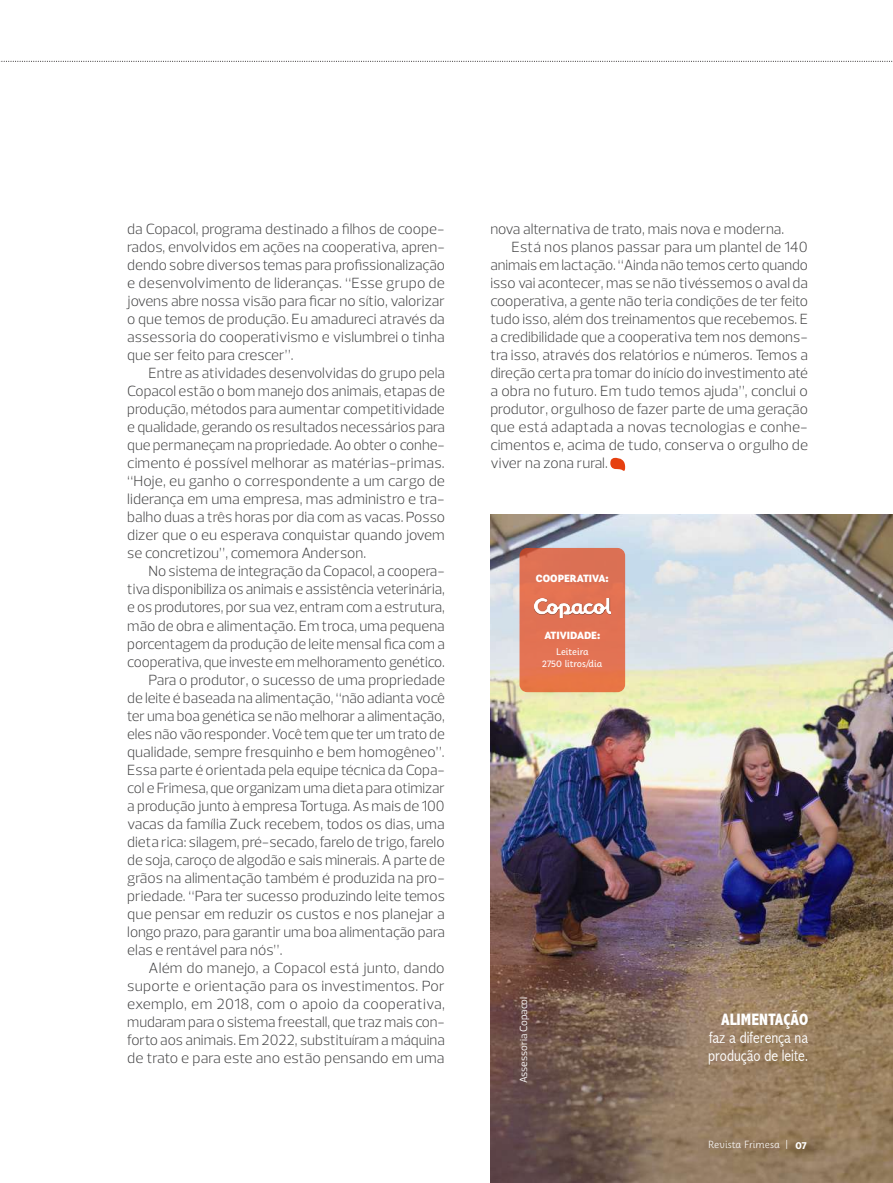
<style>
.page{position:relative;width:893px;height:1183px;background:#fff}
.page>*{position:absolute;margin:0;border:0;box-sizing:border-box;transform-origin:0 0}
.t1{font:300 condensed 16.5px/18px "Abadi";color:#fff}
.t2{font:800 condensed 16.5px "Abadi";color:#fff}
.t3{font:300 15px/18px "Prelo";color:#3e3e3f;text-align:justify}
.t4{font:300 15px "Prelo";letter-spacing:.02em;color:#3e3e3f}
.t5{font:800 10.5px "Papelli";color:#fff}
.t6{font:10.5px "Prelo";color:#fff}
.t7{font:300 10.5px "Papelli";color:#fff}
.t8{font:9.75px/11.7px "Papelli";color:#fff;text-align:center}
.s1{font-weight:700}
</style>
<div class="page">
<svg style="left:0;top:61px;width:893px;height:1px"></svg>
<img style="left:490px;top:514px;width:403px;height:668px">
<div style="left:519px;top:548px;width:106px;height:144px;background:linear-gradient(to bottom,#dc6f56,#e7754c);border-radius:8px"></div>
<img style="left:534px;top:598px;width:76px;height:19px">
<svg style="left:610px;top:457px;width:15px;height:14px"></svg>
<p class="t3" style="left:127px;top:220px;width:319px">da Copacol, programa destinado a filhos de coope&shy;rados, envolvidos em ações na cooperativa, apren&shy;dendo sobre diversos temas para profissionalização e desenvolvimento de lideranças. “Esse grupo de jovens abre nossa visão para ficar no sítio, valorizar o que temos de produção. Eu amadureci através da assessoria do cooperativismo e vislumbrei o tinha que ser feito para crescer”.</p>
<p class="t3" style="left:127px;top:364px;width:319px;text-indent:21px">Entre as atividades desenvolvidas do grupo pela Copacol estão o bom manejo dos animais, etapas de produção, métodos para aumentar competitividade e qualidade, gerando os resultados necessários para que permaneçam na propriedade. Ao obter o conhe&shy;cimento é possível melhorar as matérias-primas. “Hoje, eu ganho o correspondente a um cargo de liderança em uma empresa, mas administro e tra&shy;balho duas a três horas por dia com as vacas. Posso dizer que o eu esperava conquistar quando jovem se concretizou”, comemora Anderson.</p>
<p class="t3" style="left:149px;top:562px;width:298px">No sistema de integração da Copacol, a coopera-</p>
<p class="t3" style="left:127px;top:580px;width:319px">tiva disponibiliza os animais e assistência veterinária,</p>
<p class="t3" style="left:127px;top:598px;width:319px">e os produtores, por sua vez, entram com a estrutura,</p>
<p class="t3" style="left:127px;top:616px;width:319px">mão de obra e alimentação. Em troca, uma pequena</p>
<p class="t3" style="left:127px;top:634px;width:319px">porcentagem da produção de leite mensal fica com a</p>
<p class="t3" style="left:127px;top:652px;width:319px">cooperativa, que investe em melhoramento genético.</p>
<p class="t3" style="left:149px;top:670px;width:298px">Para o produtor, o sucesso de uma propriedade</p>
<p class="t3" style="left:127px;top:688px;width:319px">de leite é baseada na alimentação, “não adianta você</p>
<p class="t3" style="left:127px;top:706px;width:319px">ter uma boa genética se não melhorar a alimentação,</p>
<p class="t3" style="left:127px;top:724px;width:319px">eles não vão responder. Você tem que ter um trato de</p>
<p class="t3" style="left:127px;top:742px;width:319px">qualidade, sempre fresquinho e bem homogêneo”.</p>
<p class="t3" style="left:127px;top:760px;width:319px">Essa parte é orientada pela equipe técnica da Copa-</p>
<p class="t3" style="left:127px;top:778px;width:319px">col e Frimesa, que organizam uma dieta para otimizar</p>
<p class="t3" style="left:127px;top:796px;width:319px">a produção junto à empresa Tortuga. As mais de 100</p>
<p class="t3" style="left:127px;top:814px;width:319px">vacas da família Zuck recebem, todos os dias, uma</p>
<p class="t3" style="left:127px;top:832px;width:319px">dieta rica: silagem, pré-secado, farelo de trigo, farelo</p>
<p class="t3" style="left:127px;top:850px;width:319px">de soja, caroço de algodão e sais minerais. A parte de</p>
<p class="t3" style="left:127px;top:868px;width:319px">grãos na alimentação também é produzida na pro-</p>
<p class="t3" style="left:127px;top:886px;width:319px">priedade. “Para ter sucesso produzindo leite temos</p>
<p class="t3" style="left:127px;top:904px;width:319px">que pensar em reduzir os custos e nos planejar a</p>
<p class="t3" style="left:127px;top:922px;width:319px">longo prazo, para garantir uma boa alimentação para</p>
<p class="t3" style="left:127px;top:940px;width:157px">elas e rentável para nós”.</p>
<p class="t3" style="left:149px;top:958px;width:298px">Além do manejo, a Copacol está junto, dando</p>
<p class="t3" style="left:127px;top:976px;width:319px">suporte e orientação para os investimentos. Por</p>
<p class="t4" style="left:127px;top:994px;width:319px">exemplo, em 2018, com o apoio da cooperativa,</p>
<p class="t3" style="left:127px;top:1012px;width:319px">mudaram para o sistema freestall, que traz mais con-</p>
<p class="t3" style="left:127px;top:1030px;width:319px">forto aos animais. Em 2022, substituíram a máquina</p>
<p class="t3" style="left:127px;top:1048px;width:319px">de trato e para este ano estão pensando em uma</p>
<p class="t3" style="left:490px;top:220px;width:295px">nova alternativa de trato, mais nova e moderna.</p>
<p class="t3" style="left:512px;top:238px;width:298px">Está nos planos passar para um plantel de 140</p>
<p class="t3" style="left:490px;top:256px;width:319px">animais em lactação. “Ainda não temos certo quando</p>
<p class="t3" style="left:490px;top:274px;width:319px">isso vai acontecer, mas se não tivéssemos o aval da</p>
<p class="t3" style="left:490px;top:292px;width:319px">cooperativa, a gente não teria condições de ter feito</p>
<p class="t3" style="left:490px;top:310px;width:319px">tudo isso, além dos treinamentos que recebemos. E</p>
<p class="t3" style="left:490px;top:328px;width:319px">a credibilidade que a cooperativa tem nos demons-</p>
<p class="t3" style="left:490px;top:346px;width:319px">tra isso, através dos relatórios e números. Temos a</p>
<p class="t3" style="left:490px;top:364px;width:319px">direção certa pra tomar do início do investimento até</p>
<p class="t3" style="left:490px;top:382px;width:319px">a obra no futuro. Em tudo temos ajuda”, conclui o</p>
<p class="t3" style="left:490px;top:400px;width:319px">produtor, orgulhoso de fazer parte de uma geração</p>
<p class="t3" style="left:490px;top:418px;width:319px">que está adaptada a novas tecnologias e conhe-</p>
<p class="t3" style="left:490px;top:436px;width:319px">cimentos e, acima de tudo, conserva o orgulho de</p>
<p class="t3" style="left:490px;top:454px;width:119px">viver na zona rural.</p>
<p class="t5" style="left:536px;top:571px;width:74px">COOPERATIVA:</p>
<p class="t5" style="left:544px;top:628px;width:57px">ATIVIDADE:</p>
<p class="t8" style="left:542px;top:645px;width:62px">Leiteira<br>2750 litros/dia</p>
<p class="t6" style="left:517px;top:1082px;width:88px;rotate:-90deg">Assessoria Copacol</p>
<p class="t2" style="left:721px;top:1009px;width:89px">ALIMENTAÇÃO</p>
<p class="t1" style="left:708px;top:1027px;width:102px">faz a diferença na produção de leite.</p>
<p class="t7" style="left:708px;top:1137px;width:100px">Revista Frimesa | <span class="s1">07</span></p>
</div>
